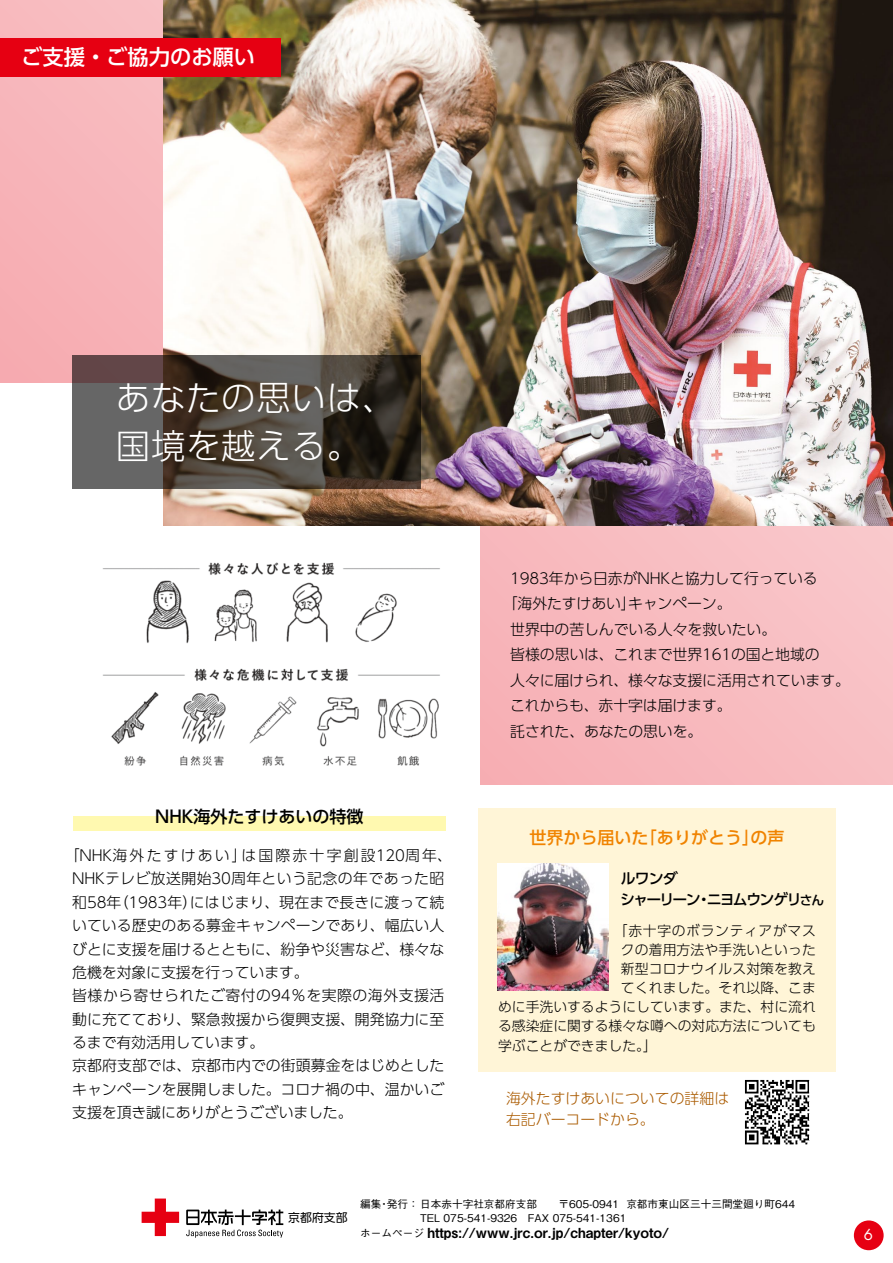
<style>
.page{position:relative;width:893px;height:1263px;background:#fff}
.page>*{position:absolute;margin:0;border:0;box-sizing:border-box;transform-origin:0 0}
.t1{font:300 34.5px/47.8px "UD Shin Go Pro";letter-spacing:.02em;color:#fff}
.t2{font:500 21.3px "UD Shin Go Pro";color:#fff}
.t3{font:500 16.95px "UD Shin Go Pro";color:#f08300}
.t4{font:500 16.95px "UD Shin Go Pro";color:#000}
.t5{font:300 14.85px/23.4px "UD Shin Go Pro";letter-spacing:-.005em;color:#000}
.t6{font:300 14.85px/21.3px "UD Shin Go Pro";color:#aa5b00}
.t7{font:500 14.85px/21.3px "UD Shin Go Pro";letter-spacing:-.105em;color:#000}
.t8{font:14.85px "Futura Std";color:#fff}
.t9{font:300 13.8px "UD Shin Go Pro";color:#000}
.t10{font:13.8px "Midashi Go Pr 5 MB31";color:#000}
.t11{font:300 13.8px "UD Shin Go Pro";letter-spacing:.045em;color:#000}
.t12{font:11.85px "UD Shin Go Pr 6";letter-spacing:.005em;color:#000}
.t13{font:500 10.65px/13.8px "Gothic BBB Pr 5";color:#000}
.s1{font-size:12.75px}
.s2{font-family:"Gothic BBB Pr 5";font-weight:500;font-size:10.65px}
</style>
<div class="page">
<div style="left:0;top:0;width:893px;height:383px;background:#f7b5ba"></div>
<div style="left:480px;top:304px;width:413px;height:480px;background:#f8bbbf"></div>
<div style="left:73px;top:816px;width:372px;height:15px;background:#fff9b0"></div>
<div style="left:478px;top:808px;width:358px;height:263px;background:#fff5d7"></div>
<img style="left:164px;top:0;width:729px;height:525px">
<img style="left:497px;top:863px;width:111px;height:128px">
<img style="left:745px;top:1080px;width:65px;height:65px">
<svg style="left:72px;top:355px;width:349px;height:134px;background:#4c443d"></svg>
<img style="left:102px;top:562px;width:338px;height:204px">
<svg style="left:142px;top:1198px;width:37px;height:38px"></svg>
<svg style="left:186px;top:1209px;width:97px;height:29px"></svg>
<div style="left:0;top:38px;width:281px;height:39px;background:#e60012"></div>
<div style="left:854px;top:1220px;width:30px;height:30px;background:#e60012;border-radius:50%"></div>
<h2 class="t2" style="left:21px;top:40px;width:235px">ご支援・ご協力のお願い</h2>
<h1 class="t1" style="left:116px;top:373px;width:282px">あなたの思いは、国境を越える。</h1>
<p class="t4" style="left:155px;top:803px;width:210px">NHK海外たすけあいの特徴</p>
<p class="t5" style="left:72px;top:843px;width:381px;text-indent:-8px">「NHK海外たすけあい」は国際赤十字創設120周年、<br>NHKテレビ放送開始30周年という記念の年であった昭和58年（1983年）にはじまり、現在まで長きに渡って続いている歴史のある募金キャンペーンであり、幅広い人びとに支援を届けるとともに、紛争や災害など、様々な危機を対象に支援を行っています。<br>皆様から寄せられたご寄付の94％を実際の海外支援活動に充てており、緊急救援から復興支援、開発協力に至るまで有効活用しています。<br>京都府支部では、京都市内での街頭募金をはじめとしたキャンペーンを展開しました。コロナ禍の中、温かいご支援を頂き誠にありがとうございました。</p>
<p class="t5" style="left:510px;top:566px;width:309px">1983年から日赤がNHKと協力して行っている</p>
<p class="t5" style="left:503px;top:591px;width:230px">「海外たすけあい」キャンペーン。</p>
<p class="t5" style="left:510px;top:617px;width:268px">世界中の苦しんでいる人々を救いたい。</p>
<p class="t5" style="left:510px;top:642px;width:311px">皆様の思いは、これまで世界161の国と地域の</p>
<p class="t5" style="left:510px;top:668px;width:341px">人々に届けられ、様々な支援に活用されています。</p>
<p class="t5" style="left:510px;top:693px;width:223px">これからも、赤十字は届けます。</p>
<p class="t5" style="left:510px;top:719px;width:194px">託された、あなたの思いを。</p>
<p class="t3" style="left:529px;top:824px;width:257px">世界から届いた「ありがとう」の声</p>
<p class="t7" style="left:620px;top:867px;width:206px">ルワンダ<br>シャーリーン・ニヨムウンゲリ<span class="s1">さん</span></p>
<p class="t11" style="left:614px;top:919px;width:203px">「赤十字のボランティアがマス</p>
<p class="t9" style="left:621px;top:938px;width:197px">クの着用方法や手洗いといった</p>
<p class="t9" style="left:621px;top:957px;width:197px">新型コロナウイルス対策を教え</p>
<p class="t9" style="left:621px;top:977px;width:197px">てくれました。それ以降、こま</p>
<p class="t9" style="left:498px;top:996px;width:319px">めに手洗いするようにしています。また、村に流れ</p>
<p class="t9" style="left:498px;top:1015px;width:319px">る感染症に関する様々な噂への対応方法についても</p>
<p class="t9" style="left:498px;top:1034px;width:160px">学ぶことができました。」</p>
<p class="t6" style="left:506px;top:1087px;width:225px">海外たすけあいについての詳細は右記バーコードから。</p>
<p class="t12" style="left:288px;top:1208px;width:61px">京都府支部</p>
<p class="t13" style="left:420px;top:1196px;width:377px;text-indent:-60px">編集・発行：日本赤十字社京都府支部　　〒605-0941 京都市東山区三十三間堂廻り町644<br>TEL 075-541-9326　FAX 075-541-1361</p>
<p class="t10" style="left:360px;top:1222px;width:310px"><span class="s2">ホームページ</span> https://www.jrc.or.jp/chapter/kyoto/</p>
<p class="t8" style="left:864px;top:1225px;width:11px">6</p>
</div>
